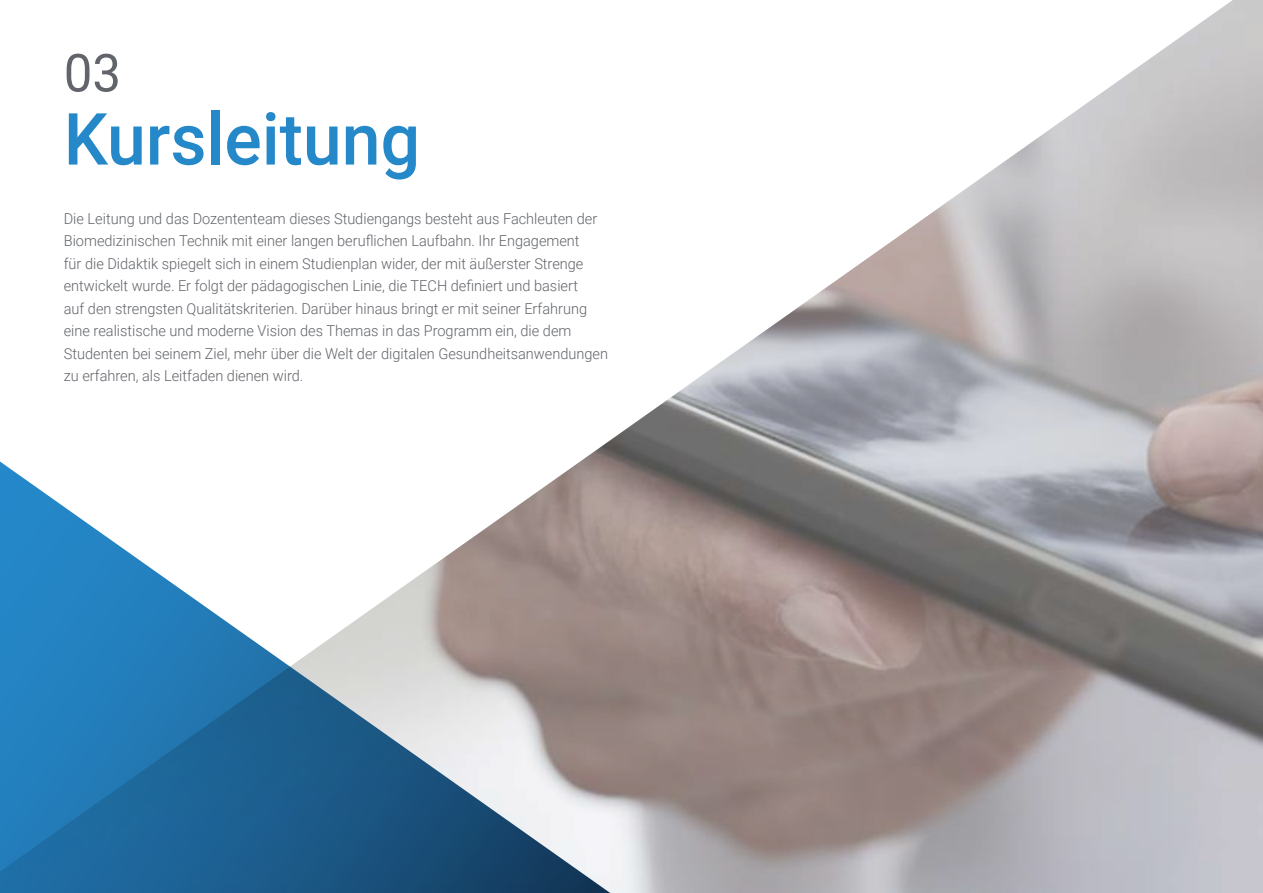
<style>
.page{position:relative;width:1263px;height:893px;background:#fff}
.page>*{position:absolute;margin:0;border:0;box-sizing:border-box;transform-origin:0 0}
.t1{font:500 72px "Roboto";color:#2488c9}
.t2{font:52.5px "Roboto";color:#61646a}
.t3{font:300 15px/22.5px "Roboto";color:#61646a}
</style>
<div class="page">
<img style="left:602px;top:0;width:661px;height:893px">
<svg style="left:0;top:446px;width:640px;height:447px"></svg>
<h2 class="t2" style="left:64px;top:36px;width:59px">03</h2>
<h1 class="t1" style="left:64px;top:89px;width:358px">Kursleitung</h1>
<p class="t3" style="left:64px;top:207px;width:546px">Die Leitung und das Dozententeam dieses Studiengangs besteht aus Fachleuten der Biomedizinischen Technik mit einer langen beruflichen Laufbahn. Ihr Engagement<br>für die Didaktik spiegelt sich in einem Studienplan wider, der mit äußerster Strenge entwickelt wurde. Er folgt der pädagogischen Linie, die TECH definiert und basiert<br>auf den strengsten Qualitätskriterien. Darüber hinaus bringt er mit seiner Erfahrung eine realistische und moderne Vision des Themas in das Programm ein, die dem Studenten bei seinem Ziel, mehr über die Welt der digitalen Gesundheitsanwendungen zu erfahren, als Leitfaden dienen wird.</p>
</div>
